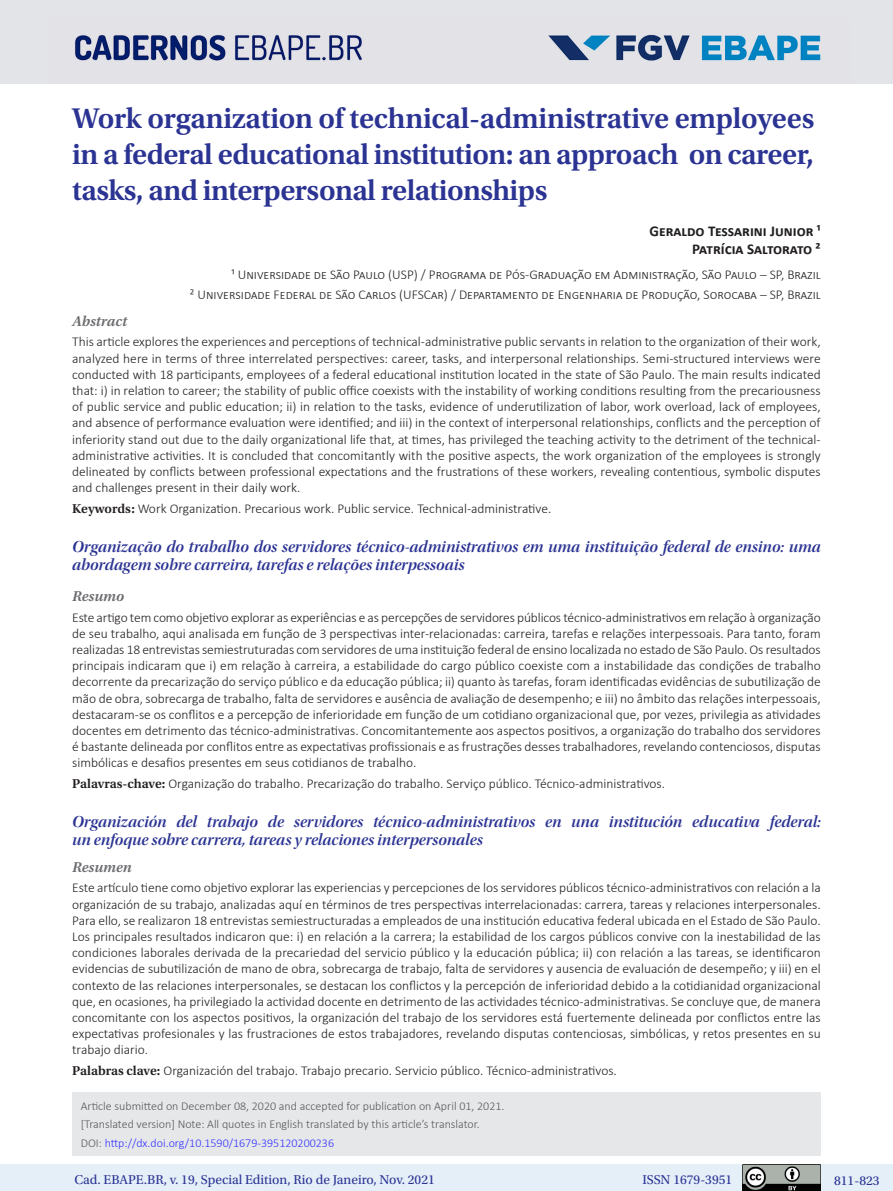
<style>
.page{position:relative;width:893px;height:1191px;background:#fff}
.page>*{position:absolute;margin:0;border:0;box-sizing:border-box;transform-origin:0 0}
._01_título_PT{font:600 30px/36px "Utopia Std";letter-spacing:-.02em;color:#2b3393;text-align:justify}
._03_3_1_título_IN{font:16.5px/18px "Utopia Std Semibold Disp It";color:#2b3393}
._02_autores{font:700 15px "Calibri";color:#231f20}
._03_0_titulo_resumo{font:italic 600 15px "Utopia Std";color:#6c6d70}
._03_1_1_resumo_PT{font:300 13.5px/16.2px "Calibri";color:#231f20;text-align:justify}
._03_3_2_resumo_IN{font:300 13.5px/16.2px "Calibri";color:#231f20;text-align:justify}
._03_1_2_palavras-cha{font:300 13.5px "Calibri";color:#231f20}
._02_autores_-_tit{font:300 13.5px "Calibri";color:#231f20}
.t1{font:13.5px "Utopia Std";color:#2b3393}
._06_3_nota_de_rodape{font:300 12px "Calibri";color:#57585a}
._06_3_nota_de_rodape-2{font:300 12px "Calibri";color:#33f}
.s1{font-family:"Utopia Std";font-weight:600}
.s2{font-size:12.75px}
.s3{color:#57585a}
</style>
<div class="page">
<div style="left:0;top:1164px;width:893px;height:27px;background:#e4eff8"></div>
<img style="left:743px;top:1164px;width:78px;height:27px">
<div style="left:0;top:0;width:893px;height:84px;background:#e3e4e8"></div>
<img style="left:74px;top:34px;width:747px;height:27px">
<div style="left:72px;top:1092px;width:749px;height:63px;background:#e6e7e9"></div>
<p class="_01_título_PT" style="left:72px;top:101px;width:744px">Work organization of technical-administrative employees in a federal educational institution: an approach on career, tasks, and interpersonal relationships</p>
<p class="_02_autores" style="left:649px;top:221px;width:173px">Geraldo Tessarini Junior ¹</p>
<p class="_02_autores" style="left:692px;top:239px;width:130px">Patrícia Saltorato ²</p>
<p class="_02_autores_-_tit" style="left:231px;top:266px;width:591px">¹ Universidade de São Paulo (USP) / Programa de Pós-Graduação em Administração, São Paulo – SP, Brazil</p>
<p class="_02_autores_-_tit" style="left:190px;top:286px;width:632px">² Universidade Federal de São Carlos (UFSCar) / Departamento de Engenharia de Produção, Sorocaba – SP, Brazil</p>
<p class="_03_0_titulo_resumo" style="left:72px;top:312px;width:57px">Abstract</p>
<p class="_03_3_2_resumo_IN" style="left:72px;top:334px;width:750px">This article explores the experiences and perceptions of technical-administrative public servants in relation to the organization of their work, analyzed here in terms of three interrelated perspectives: career, tasks, and interpersonal relationships. Semi-structured interviews were conducted with 18 participants, employees of a federal educational institution located in the state of São Paulo. The main results indicated that: i) in relation to career; the stability of public office coexists with the instability of working conditions resulting from the precariousness of public service and public education; ii) in relation to the tasks, evidence of underutilization of labor, work overload, lack of employees, and absence of performance evaluation were identified; and iii) in the context of interpersonal relationships, conflicts and the perception of inferiority stand out due to the daily organizational life that, at times, has privileged the teaching activity to the detriment of the technical&shy;administrative activities. It is concluded that concomitantly with the positive aspects, the work organization of the employees is strongly delineated by conflicts between professional expectations and the frustrations of these workers, revealing contentious, symbolic disputes and challenges present in their daily work.</p>
<p class="_03_1_2_palavras-cha" style="left:72px;top:500px;width:481px"><span class="s1">Keywords:</span> Work Organization. Precarious work. Public service. Technical-administrative.</p>
<p class="_03_3_1_título_IN" style="left:72px;top:538px;width:750px">Organização do trabalho dos servidores técnico-administrativos em uma instituição federal de ensino: uma abordagem sobre carreira, tarefas e relações interpessoais</p>
<p class="_03_0_titulo_resumo" style="left:72px;top:587px;width:53px">Resumo</p>
<p class="_03_1_1_resumo_PT" style="left:72px;top:609px;width:750px">Este artigo tem como objetivo explorar as experiências e as percepções de servidores públicos técnico-administrativos em relação à organização de seu trabalho, aqui analisada em função de 3 perspectivas inter-relacionadas: carreira, tarefas e relações interpessoais. Para tanto, foram realizadas 18 entrevistas semiestruturadas com servidores de uma instituição federal de ensino localizada no estado de São Paulo. Os resultados principais indicaram que i) em relação à carreira, a estabilidade do cargo público coexiste com a instabilidade das condições de trabalho decorrente da precarização do serviço público e da educação pública; ii) quanto às tarefas, foram identificadas evidências de subutilização de mão de obra, sobrecarga de trabalho, falta de servidores e ausência de avaliação de desempenho; e iii) no âmbito das relações interpessoais, destacaram-se os conflitos e a percepção de inferioridade em função de um cotidiano organizacional que, por vezes, privilegia as atividades docentes em detrimento das técnico-administrativas. Concomitantemente aos aspectos positivos, a organização do trabalho dos servidores é bastante delineada por conflitos entre as expectativas profissionais e as frustrações desses trabalhadores, revelando contenciosos, disputas simbólicas e desafios presentes em seus cotidianos de trabalho.</p>
<p class="_03_1_2_palavras-cha" style="left:72px;top:775px;width:594px"><span class="s1">Palavras-chave:</span> Organização do trabalho. Precarização do trabalho. Serviço público. Técnico-administrativos.</p>
<p class="_03_3_1_título_IN" style="left:72px;top:813px;width:750px">Organización del trabajo de servidores técnico-administrativos en una institución educativa federal: un enfoque sobre carrera, tareas y relaciones interpersonales</p>
<p class="_03_0_titulo_resumo" style="left:72px;top:858px;width:61px">Resumen</p>
<p class="_03_1_1_resumo_PT" style="left:72px;top:879px;width:750px">Este artículo tiene como objetivo explorar las experiencias y percepciones de los servidores públicos técnico-administrativos con relación a la organización de su trabajo, analizadas aquí en términos de tres perspectivas interrelacionadas: carrera, tareas y relaciones interpersonales.<br>Para ello, se realizaron 18 entrevistas semiestructuradas a empleados de una institución educativa federal ubicada en el Estado de São Paulo.<br>Los principales resultados indicaron que: i) en relación a la carrera; la estabilidad de los cargos públicos convive con la inestabilidad de las condiciones laborales derivada de la precariedad del servicio público y la educación pública; ii) con relación a las tareas, se identificaron evidencias de subutilización de mano de obra, sobrecarga de trabajo, falta de servidores y ausencia de evaluación de desempeño; y iii) en el contexto de las relaciones interpersonales, se destacan los conflictos y la percepción de inferioridad debido a la cotidianidad organizacional que, en ocasiones, ha privilegiado la actividad docente en detrimento de las actividades técnico-administrativas. Se concluye que, de manera concomitante con los aspectos positivos, la organización del trabajo de los servidores está fuertemente delineada por conflictos entre las expectativas profesionales y las frustraciones de estos trabajadores, revelando disputas contenciosas, simbólicas, y retos presentes en su trabajo diario<span class="s2">.</span></p>
<p class="_03_1_2_palavras-cha" style="left:72px;top:1062px;width:546px"><span class="s1">Palabras clave:</span> Organización del trabajo. Trabajo precario. Servicio público. Técnico-administrativos.</p>
<p class="_06_3_nota_de_rodape" style="left:81px;top:1098px;width:425px">Article submitted on December 08, 2020 and accepted for publication on April 01, 2021.</p>
<p class="_06_3_nota_de_rodape" style="left:81px;top:1116px;width:400px">[Translated version] Note: All quotes in English translated by this article’s translator.</p>
<p class="_06_3_nota_de_rodape-2" style="left:81px;top:1135px;width:255px"><span class="s3">DOI:</span> http://dx.doi.org/10.1590/1679-395120200236</p>
<p class="t1" style="left:74px;top:1172px;width:362px">Cad. EBAPE.BR, v. 19, Special Edition, Rio de Janeiro, Nov. 2021</p>
<p class="t1" style="left:642px;top:1172px;width:91px">ISSN 1679-3951</p>
<p class="t1" style="left:834px;top:1173px;width:47px">811-823</p>
</div>
